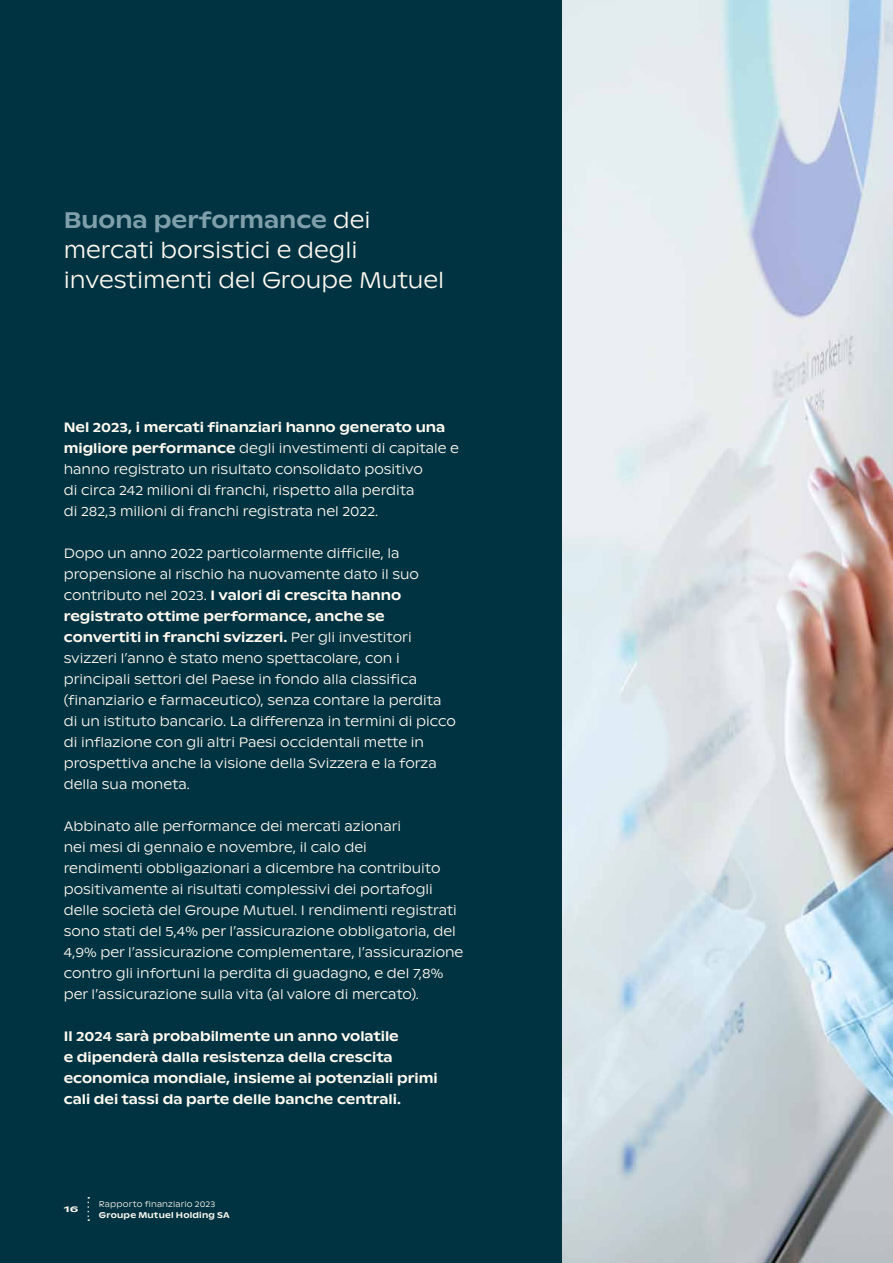
<style>
.page{position:relative;width:893px;height:1263px;background:#003341}
.page>*{position:absolute;margin:0;border:0;box-sizing:border-box;transform-origin:0 0}
.t1{font:300 22.5px/30px "ABC Ginto Nord";color:#fffbf1}
.t2{font:300 13.5px/21px "ABC Ginto Nord";color:#fffbf1}
.t3{font:500 13.5px/21px "ABC Ginto Nord";color:#fffbf1}
.t4{font:300 8.25px "ABC Ginto Nord";letter-spacing:.02em;color:#fffbf1}
.t5{font:500 8.25px "ABC Ginto Nord";letter-spacing:.025em;color:#fffbf1}
.t6{font:500 8.25px "ABC Ginto Nord";letter-spacing:.025em;color:#fffbf1;scale:1.5 1}
.s1{font-weight:500;color:#7f9fab}
.s2{font-weight:500}
</style>
<div class="page">
<img style="left:563px;top:0;width:330px;height:1263px">
<svg style="left:87px;top:1197px;width:2px;height:24px"></svg>
<h1 class="t1" style="left:64px;top:205px;width:382px"><span class="s1">Buona performance</span> dei mercati borsistici e degli investimenti del Groupe Mutuel</h1>
<p class="t2" style="left:64px;top:416px;width:397px"><span class="s2">Nel 2023, i mercati finanziari hanno generato una migliore performance</span> degli investimenti di capitale e hanno registrato un risultato consolidato positivo<br>di circa 242 milioni di franchi, rispetto alla perdita<br>di 282,3 milioni di franchi registrata nel 2022.</p>
<p class="t2" style="left:64px;top:542px;width:394px">Dopo un anno 2022 particolarmente difficile, la propensione al rischio ha nuovamente dato il suo contributo nel 2023. <span class="s2">I valori di crescita hanno registrato ottime performance, anche se convertiti in franchi svizzeri.</span> Per gli investitori svizzeri l’anno è stato meno spettacolare, con i principali settori del Paese in fondo alla classifica (finanziario e farmaceutico), senza contare la perdita di un istituto bancario. La differenza in termini di picco di inflazione con gli altri Paesi occidentali mette in prospettiva anche la visione della Svizzera e la forza della sua moneta.</p>
<p class="t2" style="left:64px;top:815px;width:401px">Abbinato alle performance dei mercati azionari<br>nei mesi di gennaio e novembre, il calo dei<br>rendimenti obbligazionari a dicembre ha contribuito positivamente ai risultati complessivi dei portafogli delle società del Groupe Mutuel. I rendimenti registrati sono stati del 5,4% per l’assicurazione obbligatoria, del 4,9% per l’assicurazione complementare, l’assicurazione contro gli infortuni la perdita di guadagno, e del 7,8% per l’assicurazione sulla vita (al valore di mercato).</p>
<p class="t3" style="left:64px;top:1025px;width:376px">Il 2024 sarà probabilmente un anno volatile<br>e dipenderà dalla resistenza della crescita economica mondiale, insieme ai potenziali primi cali dei tassi da parte delle banche centrali.</p>
<p class="t6" style="left:64px;top:1204px;width:11px">16</p>
<p class="t4" style="left:99px;top:1199px;width:118px">Rapporto finanziario 2023</p>
<p class="t5" style="left:99px;top:1209px;width:132px">Groupe Mutuel Holding SA</p>
</div>
